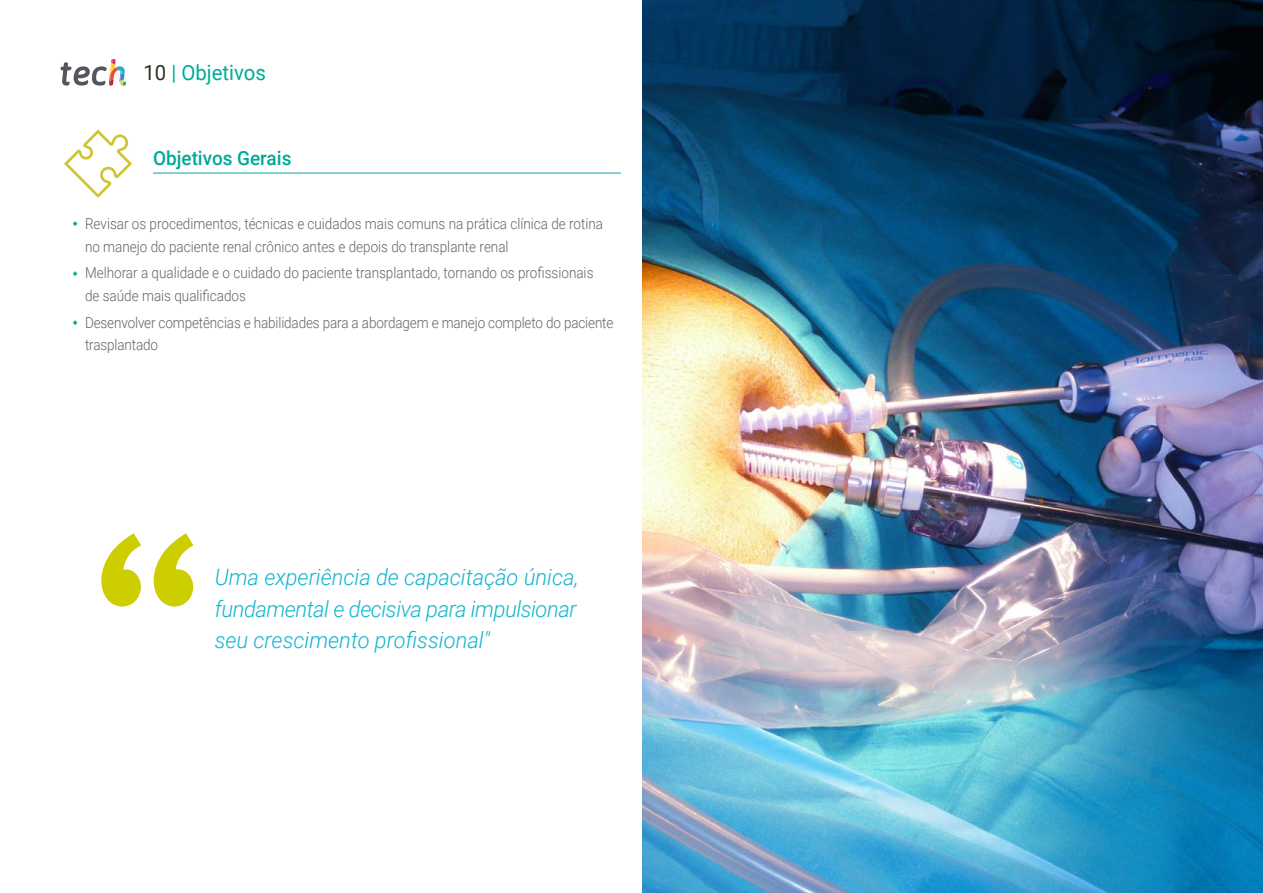
<style>
.page{position:relative;width:1263px;height:893px;background:#fff}
.page>*{position:absolute;margin:0;border:0;box-sizing:border-box;transform-origin:0 0}
.t1{font:italic 300 22.5px/31.5px "Roboto";letter-spacing:-.01em;color:#0fb6cf;text-align:justify}
.t2{font:21px "Roboto";color:#00a996}
.t3{font:500 19.5px "Roboto";color:#00a996}
.t4{font:300 15px/22.5px "Roboto";color:#61646a;scale:.9 1}
.s1{color:#312e20}
</style>
<div class="page">
<hr style="left:153px;top:173px;width:468px;height:1px;background:#00a996">
<svg style="left:64px;top:130px;width:68px;height:68px"></svg>
<img style="left:642px;top:0;width:621px;height:893px">
<svg style="left:61px;top:59px;width:65px;height:27px"></svg>
<svg style="left:101px;top:533px;width:92px;height:74px"></svg>
<h2 class="t2" style="left:144px;top:57px;width:124px"><span class="s1">10</span> | Objetivos</h2>
<h3 class="t3" style="left:153px;top:144px;width:140px">Objetivos Gerais</h3>
<p class="t4" style="left:85px;top:212px;width:577px">Revisar os procedimentos, técnicas e cuidados mais comuns na prática clínica de rotina no manejo do paciente renal crônico antes e depois do transplante renal</p>
<p class="t4" style="left:85px;top:261px;width:566px">Melhorar a qualidade e o cuidado do paciente transplantado, tornando os profissionais de saúde mais qualificados</p>
<p class="t4" style="left:85px;top:311px;width:589px">Desenvolver competências e habilidades para a abordagem e manejo completo do paciente trasplantado</p>
<h1 class="t1" style="left:215px;top:561px;width:365px">Uma experiência de capacitação única, fundamental e decisiva para impulsionar seu crescimento profissional"</h1>
</div>
